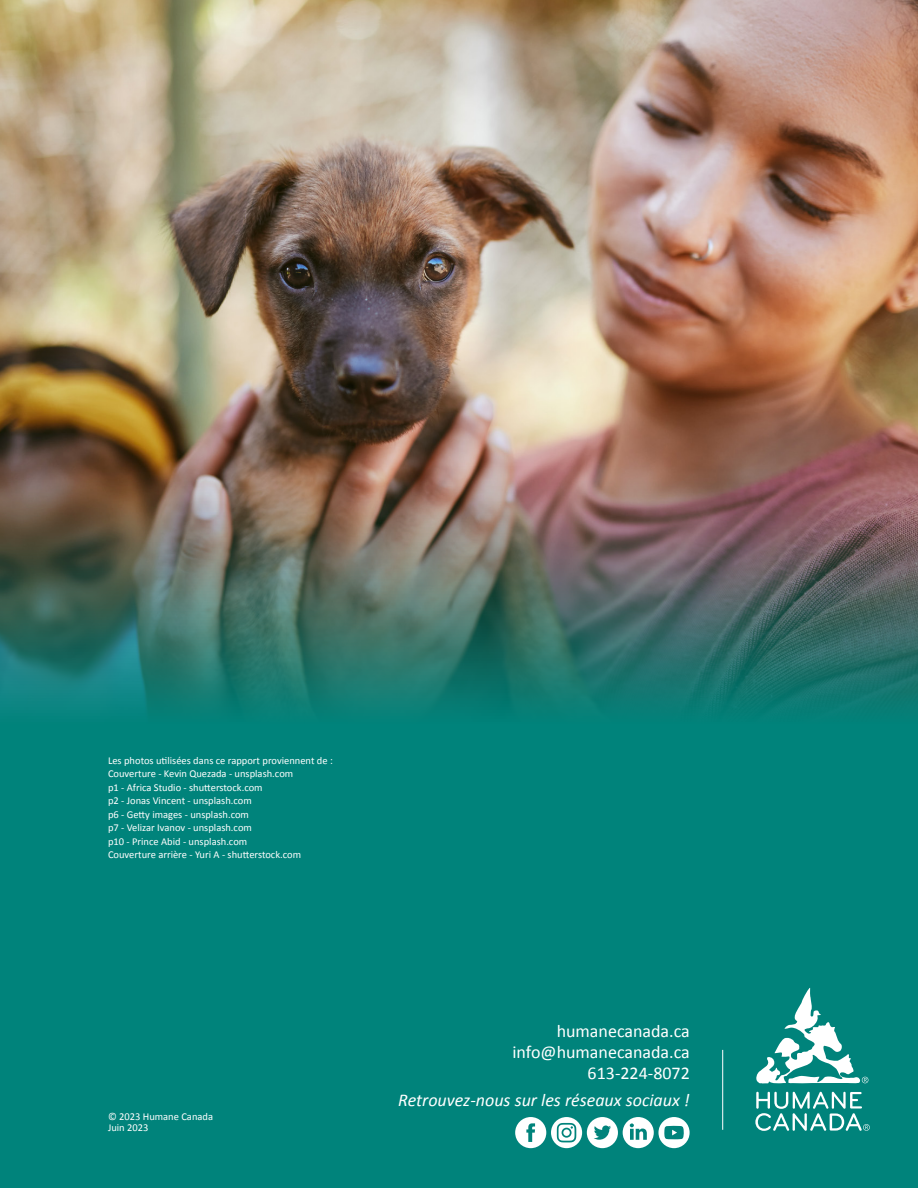
<style>
.page{position:relative;width:918px;height:1188px;background:#00837b}
.page>*{position:absolute;margin:0;border:0;box-sizing:border-box;transform-origin:0 0}
.t1{font:18px/21px "Calibri";color:#fff;text-align:right}
.t2{font:italic 18px "Calibri";color:#fff}
.t3{font:10.5px/13.5px "Calibri";color:#fff}
</style>
<div class="page">
<hr style="left:722px;top:1050px;width:1px;height:80px;background:#fff">
<svg style="left:756px;top:987px;width:112px;height:97px"></svg>
<svg style="left:755px;top:1092px;width:115px;height:39px"></svg>
<svg style="left:515px;top:1117px;width:175px;height:31px"></svg>
<img style="left:0;top:0;width:918px;height:713px">
<p class="t3" style="left:108px;top:753px;width:226px">Les photos utilisées dans ce rapport proviennent de :<br>Couverture - Kevin Quezada - unsplash.com<br>p1 - Africa Studio - shutterstock.com<br>p2 - Jonas Vincent - unsplash.com<br>p6 - Getty images - unsplash.com<br>p7 - Velizar Ivanov - unsplash.com<br>p10 - Prince Abid - unsplash.com<br>Couverture arrière - Yuri A - shutterstock.com</p>
<p class="t3" style="left:108px;top:1110px;width:107px;line-height:11.1px">© 2023 Humane Canada<br>Juin 2023</p>
<h1 class="t1" style="left:513px;top:1019px;width:179px">humanecanada.ca info@humanecanada.ca<br>613-224-8072</h1>
<h1 class="t2" style="left:398px;top:1089px;width:293px">Retrouvez-nous sur les réseaux sociaux !</h1>
</div>
